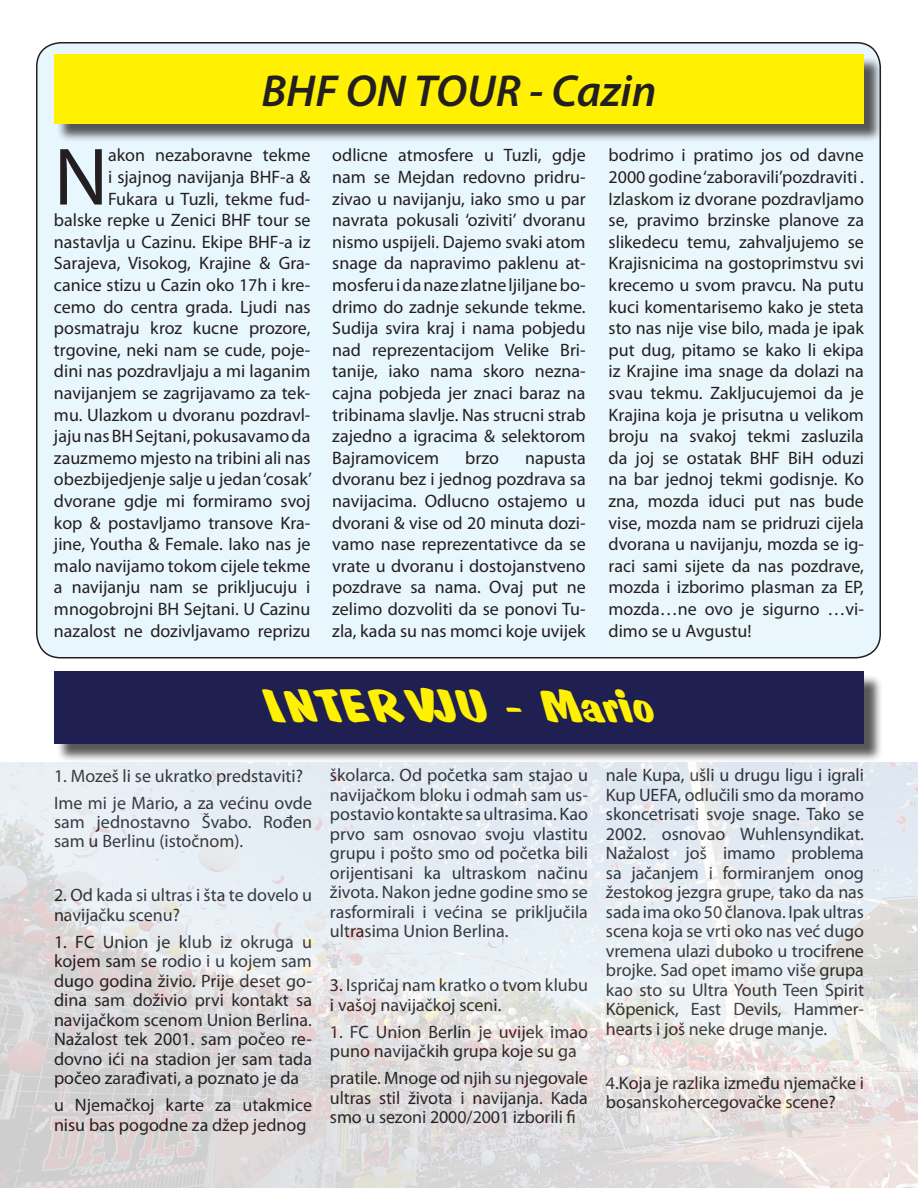
<style>
.page{position:relative;width:918px;height:1188px;background:#fff}
.page>*{position:absolute;margin:0;border:0;box-sizing:border-box;transform-origin:0 0}
.t1{font:82.05px "Myriad Pro";color:#231f20}
.t2{font:45.15px "Naturalborn";color:#fff101}
.t3{font:italic 600 45px "Myriad Pro";color:#231f20}
.t4{font:18px/21.6px "Myriad Pro";color:#231f20}
</style>
<div class="page">
<div style="left:56px;top:674px;width:827px;height:89px;background:#231f20;opacity:.75"></div>
<div style="left:54px;top:672px;width:810px;height:72px;background:#201f52"></div>
<img style="left:0;top:762px;width:918px;height:426px">
<div style="left:37px;top:43px;width:843px;height:615px;background:#e8f6fd;border-radius:24px"></div>
<div style="left:56px;top:56px;width:827px;height:87px;background:#231f20;opacity:.75"></div>
<div style="left:54px;top:54px;width:810px;height:70px;background:#fff101"></div>
<h3 class="t3" style="left:261px;top:62px;width:397px">BHF ON TOUR - Cazin</h3>
<p class="t4" style="left:54px;top:144px;width:260px;text-align:right">akon nezaboravne tekme<br>i sjajnog navijanja BHF-a &amp;<br>Fukara u Tuzli, tekme fud-<br>balske repke u Zenici BHF tour se nastavlja u Cazinu. Ekipe BHF-a iz<br>Sarajeva, Visokog, Krajine &amp; Gra&shy;canice stizu u Cazin oko 17h i kre&shy;cemo do centra grada. Ljudi nas posmatraju kroz kucne prozore, trgovine, neki nam se cude, poje&shy;dini nas pozdravljaju a mi laganim navijanjem se zagrijavamo za tek&shy;mu. Ulazkom u dvoranu pozdravl&shy;jaju nas BH Sejtani, pokusavamo da zauzmemo mjesto na tribini ali nas obezbijedjenje salje u jedan ‘cosak’ dvorane gdje mi formiramo svoj kop &amp; postavljamo transove Kra&shy;jine, Youtha &amp; Female. Iako nas je malo navijamo tokom cijele tekme a navijanju nam se prikljucuju i mnogobrojni BH Sejtani. U Cazinu nazalost ne dozivljavamo reprizu</p>
<p class="t4" style="left:332px;top:144px;width:255px;text-align:justify">odlicne atmosfere u Tuzli, gdje nam se Mejdan redovno pridru&shy;zivao u navijanju, iako smo u par navrata pokusali ‘oziviti’ dvoranu nismo uspijeli. Dajemo svaki atom snage da napravimo paklenu at&shy;mosferu i da naze zlatne ljiljane bo&shy;drimo do zadnje sekunde tekme.<br>Sudija svira kraj i nama pobjedu nad reprezentacijom Velike Bri&shy;tanije, iako nama skoro nezna&shy;cajna pobjeda jer znaci baraz na tribinama slavlje. Nas strucni strab zajedno a igracima &amp; selektorom Bajramovicem</p>
<h1 class="t1" style="left:54px;top:126px;width:56px">N</h1>
<p class="t4" style="left:465px;top:447px;width:35px">brzo</p>
<p class="t4" style="left:332px;top:447px;width:255px;text-align:justify;text-indent:193px">napusta dvoranu bez i jednog pozdrava sa navijacima. Odlucno ostajemo u dvorani &amp; vise od 20 minuta dozi&shy;vamo nase reprezentativce da se vrate u dvoranu i dostojanstveno pozdrave sa nama. Ovaj put ne zelimo dozvoliti da se ponovi Tu&shy;zla, kada su nas momci koje uvijek</p>
<p class="t4" style="left:609px;top:144px;width:257px;text-align:justify">bodrimo i pratimo jos od davne 2000 godine ‘zaboravili’pozdraviti .<br>Izlaskom iz dvorane pozdravljamo se, pravimo brzinske planove za slikedecu temu, zahvaljujemo se Krajisnicima na gostoprimstvu svi krecemo u svom pravcu. Na putu kuci komentarisemo kako je steta sto nas nije vise bilo, mada je ipak put dug, pitamo se kako li ekipa iz Krajine ima snage da dolazi na svau tekmu. Zakljucujemoi da je Krajina koja je prisutna u velikom broju na svakoj tekmi zasluzila da joj se ostatak BHF BiH oduzi na bar jednoj tekmi godisnje. Ko zna, mozda iduci put nas bude vise, mozda nam se pridruzi cijela dvorana u navijanju, mozda se ig&shy;raci sami sijete da nas pozdrave, mozda i izborimo plasman za EP, mozda…ne ovo je sigurno …vi&shy;dimo se u Avgustu!</p>
<h2 class="t2" style="left:264px;top:672px;width:392px">INTERVJU - Mario</h2>
<p class="t4" style="left:54px;top:762px;width:260px;line-height:27px">1. Mozeš li se ukratko predstaviti?<br>Ime mi je Mario, a za većinu ovde</p>
<p class="t4" style="left:54px;top:812px;width:260px;line-height:19.5px">sam jednostavno Švabo. Rođen sam u Berlinu (istočnom).</p>
<p class="t4" style="left:54px;top:885px;width:259px;line-height:19.5px">2. Od kada si ultras i šta te dovelo u navijačku scenu?</p>
<p class="t4" style="left:54px;top:932px;width:260px;line-height:19.5px;text-align:justify">1. FC Union je klub iz okruga u kojem sam se rodio i u kojem sam dugo godina živio. Prije deset go&shy;dina sam doživio prvi kontakt sa navijačkom scenom Union Berlina.<br>Nažalost tek 2001. sam počeo re&shy;dovno ići na stadion jer sam tada počeo zarađivati, a poznato je da</p>
<p class="t4" style="left:54px;top:1095px;width:260px;line-height:19.5px">u Njemačkoj karte za utakmice nisu bas pogodne za džep jednog</p>
<p class="t4" style="left:330px;top:765px;width:260px;line-height:19.5px;text-align:justify">školarca. Od početka sam stajao u navijačkom bloku i odmah sam us&shy;postavio kontakte sa ultrasima. Kao prvo sam osnovao svoju vlastitu grupu i pošto smo od početka bili orijentisani ka ultraskom načinu života. Nakon jedne godine smo se rasformirali i većina se priključila ultrasima Union Berlina.</p>
<p class="t4" style="left:330px;top:975px;width:260px;line-height:19.5px">3. Ispričaj nam kratko o tvom klubu i vašoj navijačkoj sceni.</p>
<p class="t4" style="left:330px;top:1022px;width:259px;line-height:19.5px">1. FC Union Berlin je uvijek imao puno navijačkih grupa koje su ga</p>
<p class="t4" style="left:330px;top:1068px;width:260px;line-height:19.5px;text-align:justify">pratile. Mnoge od njih su njegovale ultras stil života i navijanja. Kada smo u sezoni 2000/2001 izborili fi</p>
<p class="t4" style="left:606px;top:765px;width:260px;line-height:19.5px;text-align:justify">nale Kupa, ušli u drugu ligu i igrali Kup UEFA, odlučili smo da moramo skoncetrisati svoje snage. Tako se 2002. osnovao Wuhlensyndikat.<br>Nažalost još imamo problema sa jačanjem i formiranjem onog žestokog jezgra grupe, tako da nas sada ima oko 50 članova. Ipak ultras scena koja se vrti oko nas već dugo vremena ulazi duboko u trocifrene brojke. Sad opet imamo više grupa kao sto su Ultra Youth Teen Spirit Köpenick, East Devils, Hammer&shy;hearts i još neke druge manje.</p>
<p class="t4" style="left:606px;top:1073px;width:260px;line-height:19.5px">4.Koja je razlika između njemačke i bosanskohercegovačke scene?</p>
</div>
